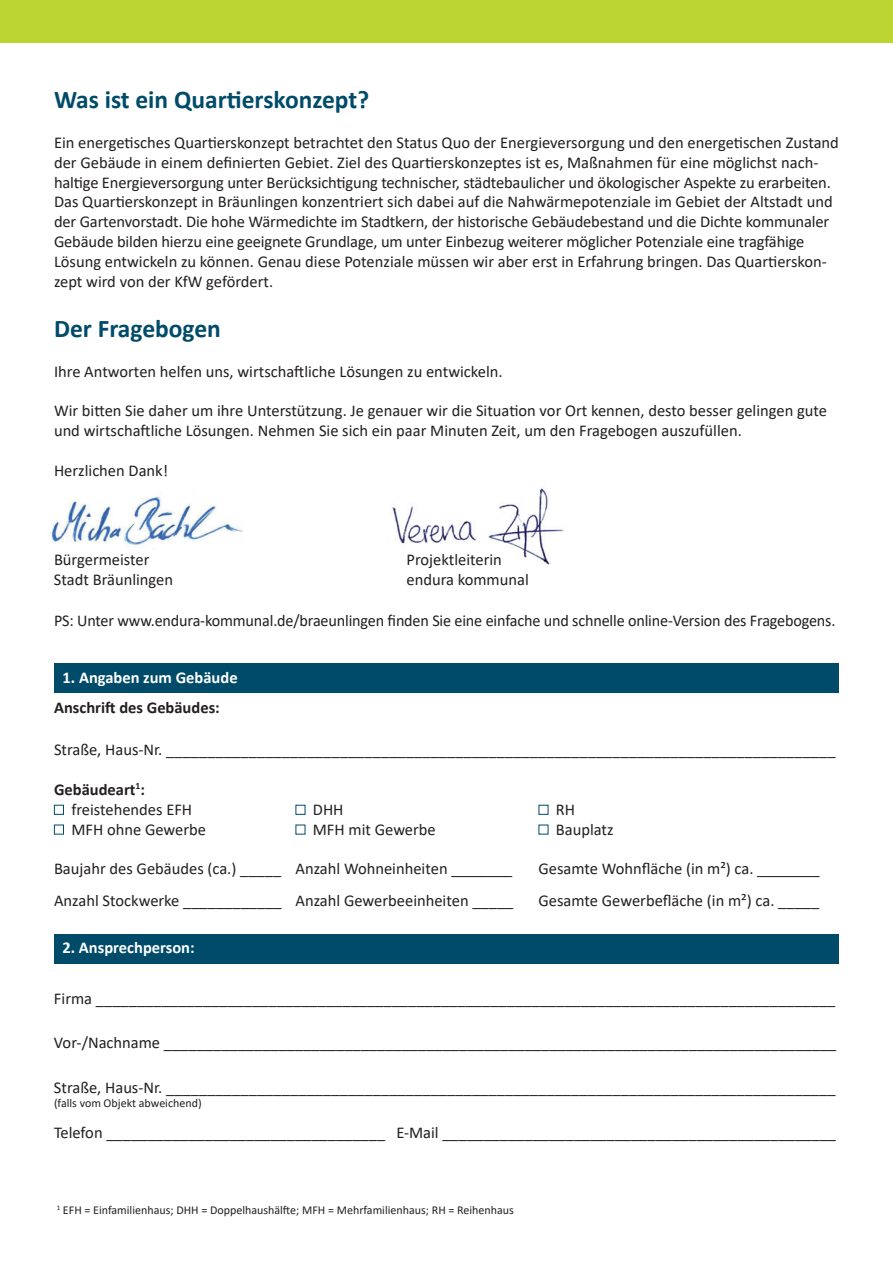
<style>
.page{position:relative;width:893px;height:1263px;background:#fff}
.page>*{position:absolute;margin:0;border:0;box-sizing:border-box;transform-origin:0 0}
.t1{font:700 25.5px "Calibri";color:#004b69}
.t2{font:16.5px/19.8px "Calibri";color:#231f20}
.t3{font:700 16.5px "Calibri";color:#fff}
.t4{font:700 16.5px "Calibri";color:#231f20}
.t5{font:12px "Calibri";color:#231f20}
.s1{font-weight:700}
</style>
<div class="page">
<img style="left:392px;top:488px;width:172px;height:76px">
<img style="left:51px;top:492px;width:192px;height:55px">
<div style="left:54px;top:934px;width:785px;height:30px;background:#004b69"></div>
<div style="left:54px;top:663px;width:785px;height:30px;background:#004b69"></div>
<div style="left:0;top:0;width:893px;height:43px;background:#bcd531"></div>
<div style="left:54px;top:805px;width:10px;height:10px;border:1px solid #004b69"></div>
<div style="left:296px;top:805px;width:9px;height:10px;border:1px solid #004b69"></div>
<div style="left:538px;top:805px;width:10px;height:10px;border:1px solid #004b69"></div>
<div style="left:54px;top:825px;width:10px;height:9px;border:1px solid #004b69"></div>
<h1 class="t1" style="left:54px;top:82px;width:317px">Was ist ein Quartierskonzept?</h1>
<p class="t2" style="left:54px;top:132px;width:786px">Ein energetisches Quartierskonzept betrachtet den Status Quo der Energieversorgung und den energetischen Zustand der Gebäude in einem definierten Gebiet. Ziel des Quartierskonzeptes ist es, Maßnahmen für eine möglichst nach&shy;haltige Energieversorgung unter Berücksichtigung technischer, städtebaulicher und ökologischer Aspekte zu erarbeiten.<br>Das Quartierskonzept in Bräunlingen konzentriert sich dabei auf die Nahwärmepotenziale im Gebiet der Altstadt und der Gartenvorstadt. Die hohe Wärmedichte im Stadtkern, der historische Gebäudebestand und die Dichte kommunaler Gebäude bilden hierzu eine geeignete Grundlage, um unter Einbezug weiterer möglicher Potenziale eine tragfähige Lösung entwickeln zu können. Genau diese Potenziale müssen wir aber erst in Erfahrung bringen. Das Quartierskon&shy;zept wird von der KfW gefördert.</p>
<h1 class="t1" style="left:54px;top:311px;width:168px">Der Fragebogen</h1>
<p class="t2" style="left:54px;top:361px;width:450px">Ihre Antworten helfen uns, wirtschaftliche Lösungen zu entwickeln.</p>
<p class="t2" style="left:54px;top:400px;width:775px">Wir bitten Sie daher um ihre Unterstützung. Je genauer wir die Situation vor Ort kennen, desto besser gelingen gute und wirtschaftliche Lösungen. Nehmen Sie sich ein paar Minuten Zeit, um den Fragebogen auszufüllen.</p>
<p class="t2" style="left:54px;top:460px;width:116px">Herzlichen Dank!</p>
<p class="t2" style="left:54px;top:550px;width:97px">Bürgermeister</p>
<p class="t2" style="left:406px;top:550px;width:97px">Projektleiterin</p>
<p class="t2" style="left:54px;top:569px;width:121px">Stadt Bräunlingen</p>
<p class="t2" style="left:406px;top:569px;width:124px">endura kommunal</p>
<p class="t2" style="left:54px;top:610px;width:783px">PS: Unter www.endura-kommunal.de/braeunlingen finden Sie eine einfache und schnelle online-Version des Fragebogens.</p>
<p class="t3" style="left:63px;top:666px;width:177px">1. Angaben zum Gebäude</p>
<p class="t4" style="left:54px;top:696px;width:167px">Anschrift des Gebäudes:</p>
<p class="t2" style="left:54px;top:739px;width:783px">Straße, Haus-Nr. _________________________________________________________________________________</p>
<p class="t2" style="left:71px;top:779px;width:122px;text-indent:-17px"><span class="s1">Gebäudeart</span><sup>1</sup><span class="s1">: </span>freistehendes EFH</p>
<p class="t2" style="left:313px;top:799px;width:32px">DHH</p>
<p class="t2" style="left:556px;top:799px;width:21px">RH</p>
<p class="t2" style="left:71px;top:819px;width:136px">MFH ohne Gewerbe</p>
<p class="t2" style="left:313px;top:819px;width:124px">MFH mit Gewerbe</p>
<p class="t2" style="left:556px;top:819px;width:59px">Bauplatz</p>
<p class="t2" style="left:54px;top:858px;width:460px">Baujahr des Gebäudes (ca.) _____ Anzahl Wohneinheiten ________</p>
<p class="t2" style="left:539px;top:858px;width:282px">Gesamte Wohnfläche (in m²) ca. ________</p>
<p class="t2" style="left:54px;top:890px;width:461px">Anzahl Stockwerke ____________ Anzahl Gewerbeeinheiten _____</p>
<p class="t2" style="left:538px;top:890px;width:282px">Gesamte Gewerbefläche (in m²) ca. _____</p>
<p class="t3" style="left:62px;top:935px;width:134px">2. Ansprechperson:</p>
<p class="t2" style="left:54px;top:988px;width:783px">Firma __________________________________________________________________________________________</p>
<p class="t2" style="left:54px;top:1032px;width:784px">Vor-/Nachname __________________________________________________________________________________</p>
<p class="t2" style="left:54px;top:1077px;width:783px">Straße, Haus-Nr. _________________________________________________________________________________</p>
<p class="t5" style="left:54px;top:1095px;width:149px">(falls vom Objekt abweichend)</p>
<p class="t2" style="left:54px;top:1123px;width:784px">Telefon __________________________________ E-Mail ________________________________________________</p>
<p class="t5" style="left:57px;top:1201px;width:459px"><sup>1</sup> EFH = Einfamilienhaus; DHH = Doppelhaushälfte; MFH = Mehrfamilienhaus; RH = Reihenhaus</p>
</div>
